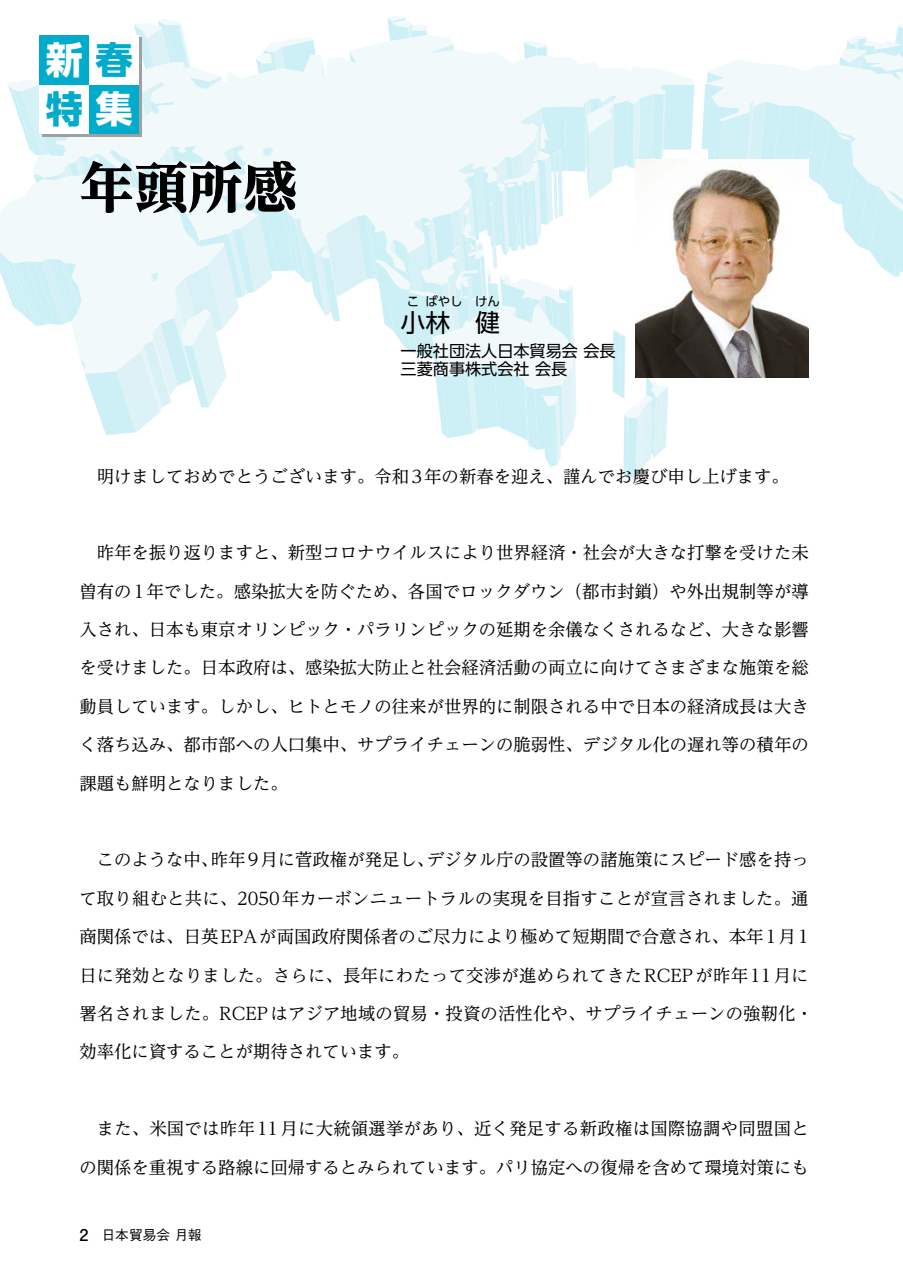
<style>
.page{position:relative;width:903px;height:1275px;background:#fff}
.page>*{position:absolute;margin:0;border:0;box-sizing:border-box;transform-origin:0 0}
.t1{font:800 54.6px "UD Reimin Pr 6 N";color:#000}
.t2{font:700 37.27px/49.2px "UD Shin Go Pr 6 N";color:#fff}
.t3{font:24.85px "UD Shin Go Pr 6 N";color:#000}
.t4{font:17.32px "UD Reimin Pr 6 N";color:#000}
.t5{font:16.1px/18.6px "UD Shin Go Pr 6 N";color:#000}
.t6{font:500 13.65px "Gothic BBB Pr 6 N";color:#000}
.t7{font:12.42px "UD Shin Go Pr 6 N";color:#000}
.s1{color:#00abcc}
.s2{font-family:"Futo Go B101 Pr 6 N";font-weight:700;font-size:16.1px}
</style>
<div class="page">
<svg style="left:0;top:16px;width:694px;height:462px"></svg>
<svg style="left:701px;top:25px;width:202px;height:252px"></svg>
<div style="left:42px;top:37px;width:99px;height:99px;background:#9fa0a0"></div>
<div style="left:40px;top:84px;width:49px;height:50px;background:#fff"></div>
<div style="left:89px;top:84px;width:50px;height:50px;background:#00abcc"></div>
<div style="left:40px;top:35px;width:49px;height:49px;background:#00abcc"></div>
<div style="left:89px;top:35px;width:50px;height:49px;background:#fff"></div>
<img style="left:635px;top:160px;width:174px;height:217px">
<h2 class="t2" style="left:46px;top:34px;width:88px">新<span class="s1">春特</span>集</h2>
<h1 class="t1" style="left:79px;top:142px;width:220px">年頭所感</h1>
<p class="t7" style="left:407px;top:291px;width:14px">こ</p>
<p class="t7" style="left:425px;top:291px;width:39px">ばやし</p>
<p class="t7" style="left:475px;top:291px;width:26px">けん</p>
<p class="t5" style="left:401px;top:341px;width:216px">一般社団法人日本貿易会 会長三菱商事株式会社 会長</p>
<h3 class="t3" style="left:475px;top:302px;width:26px">健</h3>
<h3 class="t3" style="left:401px;top:302px;width:51px">小林</h3>
<p class="t4" style="left:97px;top:462px;width:694px">明けましておめでとうございます。令和 3年の新春を迎え、謹んでお慶び申し上げます。</p>
<p class="t4" style="left:97px;top:539px;width:713px">昨年を振り返りますと、新型コロナウイルスにより世界経済・社会が大きな打撃を受けた未</p>
<p class="t4" style="left:79px;top:577px;width:731px">曽有の 1年でした。感染拡大を防ぐため、各国でロックダウン（都市封鎖）や外出規制等が導</p>
<p class="t4" style="left:79px;top:615px;width:731px">入され、日本も東京オリンピック・パラリンピックの延期を余儀なくされるなど、大きな影響</p>
<p class="t4" style="left:79px;top:654px;width:731px">を受けました。日本政府は、感染拡大防止と社会経済活動の両立に向けてさまざまな施策を総</p>
<p class="t4" style="left:79px;top:692px;width:731px">動員しています。しかし、ヒトとモノの往来が世界的に制限される中で日本の経済成長は大き</p>
<p class="t4" style="left:79px;top:731px;width:731px">く落ち込み、都市部への人口集中、サプライチェーンの脆弱性、デジタル化の遅れ等の積年の</p>
<p class="t4" style="left:79px;top:769px;width:210px">課題も鮮明となりました。</p>
<p class="t4" style="left:97px;top:846px;width:713px">このような中、昨年 9月に菅政権が発足し、デジタル庁の設置等の諸施策にスピード感を持っ</p>
<p class="t4" style="left:79px;top:884px;width:731px">て取り組むと共に、2050年カーボンニュートラルの実現を目指すことが宣言されました。通</p>
<p class="t4" style="left:79px;top:923px;width:731px">商関係では、日英EPAが両国政府関係者のご尽力により極めて短期間で合意され、本年 1月 1</p>
<p class="t4" style="left:79px;top:961px;width:731px">日に発効となりました。さらに、長年にわたって交渉が進められてきた RCEPが昨年 11月に</p>
<p class="t4" style="left:79px;top:999px;width:735px">署名されました。RCEPはアジア地域の貿易・投資の活性化や、サプライチェーンの強靭化・</p>
<p class="t4" style="left:79px;top:1038px;width:331px">効率化に資することが期待されています。</p>
<p class="t4" style="left:97px;top:1114px;width:713px">また、米国では昨年 11月に大統領選挙があり、近く発足する新政権は国際協調や同盟国と</p>
<p class="t4" style="left:79px;top:1153px;width:731px">の関係を重視する路線に回帰するとみられています。パリ協定への復帰を含めて環境対策にも</p>
<p class="t6" style="left:79px;top:1224px;width:123px"><span class="s2">2</span>　日本貿易会 月報</p>
</div>
